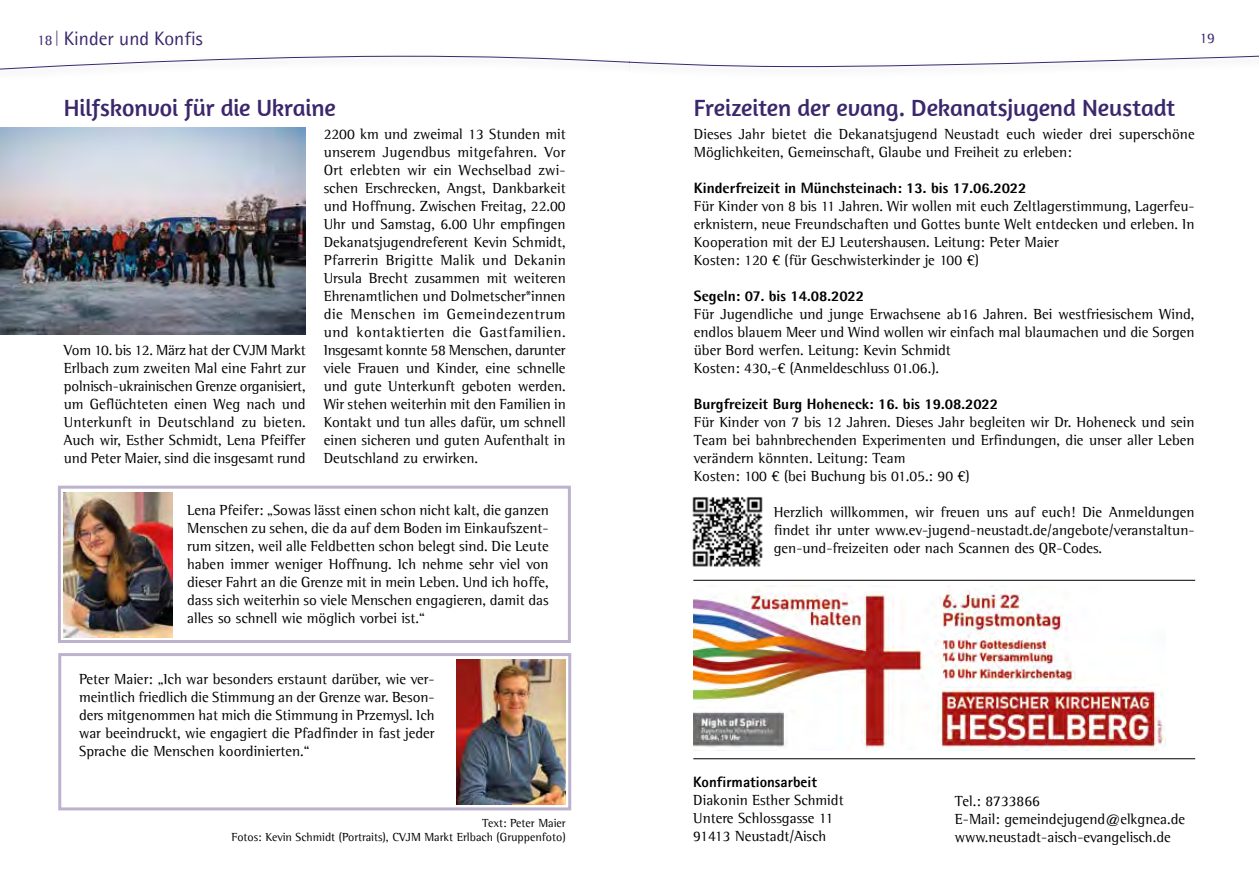
<style>
.page{position:relative;width:1259px;height:893px;background:#fff}
.page>*{position:absolute;margin:0;border:0;box-sizing:border-box;transform-origin:0 0}
.t1{font:24px "Amaranth";letter-spacing:-.005em;color:#3b276c}
.t2{font:19.5px "Agfa Rotis Semisans";color:#3b276c}
.t3{font:15px/18px "Agfa Rotis Semi Serif";color:#000}
.t4{font:800 15px "Agfa Rotis Semisans";color:#000}
.t5{font:800 15px "Agfa Rotis Sans Serif";color:#000}
.t6{font:15px "Agfa Rotis Semi Serif";color:#3b276c}
.t7{font:12px/14.4px "Agfa Rotis Semi Serif";color:#000;text-align:right}
.s1{font-family:"Agfa Rotis Semi Serif";font-size:15px}
</style>
<div class="page">
<svg style="left:0;top:55px;width:1259px;height:15px"></svg>
<img style="left:0;top:128px;width:306px;height:206px">
<div style="left:58px;top:653px;width:513px;height:157px;border:3px solid #bdb2ce"></div>
<div style="left:58px;top:486px;width:513px;height:157px;border:3px solid #bdb2ce"></div>
<img style="left:692px;top:497px;width:71px;height:70px">
<hr style="left:693px;top:758px;width:502px;height:1px;background:#000">
<hr style="left:693px;top:580px;width:502px;height:1px;background:#000">
<img style="left:693px;top:585px;width:472px;height:165px">
<img style="left:456px;top:659px;width:109px;height:145px">
<img style="left:64px;top:492px;width:109px;height:145px">
<h2 class="t2" style="left:37px;top:27px;width:167px"><span class="s1">18|</span> Kinder und Konfis</h2>
<p class="t6" style="left:1199px;top:29px;width:17px">19</p>
<h1 class="t1" style="left:64px;top:94px;width:274px">Hilfskonvoi für die Ukraine</h1>
<p class="t3" style="left:64px;top:341px;width:243px;text-align:justify">Vom 10. bis 12. März hat der CVJM Markt Erlbach zum zweiten Mal eine Fahrt zur polnisch-ukrainischen Grenze organisiert, um Geflüchteten einen Weg nach und Unterkunft in Deutschland zu bieten.<br>Auch wir, Esther Schmidt, Lena Pfeiffer und Peter Maier, sind die insgesamt rund</p>
<p class="t3" style="left:324px;top:125px;width:243px;text-align:justify">2200 km und zweimal 13 Stunden mit unserem Jugendbus mitgefahren. Vor Ort erlebten wir ein Wechselbad zwi&shy;schen Erschrecken, Angst, Dankbarkeit und Hoffnung. Zwischen Freitag, 22.00<br>Uhr und Samstag, 6.00 Uhr empfingen Dekanatsjugendreferent Kevin Schmidt, Pfarrerin Brigitte Malik und Dekanin Ursula Brecht zusammen mit weiteren Ehrenamtlichen und Dolmetscher*innen die Menschen im Gemeindezentrum und kontaktierten die Gastfamilien.<br>Insgesamt konnte 58 Menschen, darunter viele Frauen und Kinder, eine schnelle und gute Unterkunft geboten werden.<br>Wir stehen weiterhin mit den Familien in Kontakt und tun alles dafür, um schnell einen sicheren und guten Aufenthalt in Deutschland zu erwirken.</p>
<p class="t3" style="left:187px;top:501px;width:363px;text-align:justify">Lena Pfeifer: „Sowas lässt einen schon nicht kalt, die ganzen Menschen zu sehen, die da auf dem Boden im Einkaufszent&shy;rum sitzen, weil alle Feldbetten schon belegt sind. Die Leute haben immer weniger Hoffnung. Ich nehme sehr viel von dieser Fahrt an die Grenze mit in mein Leben. Und ich hoffe, dass sich weiterhin so viele Menschen engagieren, damit das alles so schnell wie möglich vorbei ist.“</p>
<p class="t3" style="left:79px;top:670px;width:357px;text-align:justify">Peter Maier: „Ich war besonders erstaunt darüber, wie ver&shy;meintlich friedlich die Stimmung an der Grenze war. Beson&shy;ders mitgenommen hat mich die Stimmung in Przemysl. Ich war beeindruckt, wie engagiert die Pfadfinder in fast jeder Sprache die Menschen koordinierten.“</p>
<p class="t7" style="left:232px;top:816px;width:336px">Text: Peter Maier<br>Fotos: Kevin Schmidt (Portraits), CVJM Markt Erlbach (Gruppenfoto)</p>
<h1 class="t1" style="left:694px;top:94px;width:483px">Freizeiten der evang. Dekanatsjugend Neustadt</h1>
<p class="t3" style="left:694px;top:125px;width:502px">Dieses Jahr bietet die Dekanatsjugend Neustadt euch wieder drei superschöne<br>Möglichkeiten, Gemeinschaft, Glaube und Freiheit zu erleben:</p>
<p class="t4" style="left:694px;top:178px;width:334px">Kinderfreizeit in Münchsteinach: 13. bis 17.06.2022</p>
<p class="t3" style="left:694px;top:197px;width:502px">Für Kinder von 8 bis 11 Jahren. Wir wollen mit euch Zeltlagerstimmung, Lagerfeu&shy;erknistern, neue Freundschaften und Gottes bunte Welt entdecken und erleben. In Kooperation mit der EJ Leutershausen. Leitung: Peter Maier<br>Kosten: 120 € (für Geschwisterkinder je 100 €)</p>
<p class="t4" style="left:694px;top:286px;width:172px">Segeln: 07. bis 14.08.2022</p>
<p class="t3" style="left:694px;top:305px;width:502px">Für Jugendliche und junge Erwachsene ab16 Jahren. Bei westfriesischem Wind, endlos blauem Meer und Wind wollen wir einfach mal blaumachen und die Sorgen über Bord werfen. Leitung: Kevin Schmidt<br>Kosten: 430,-€ (Anmeldeschluss 01.06.).</p>
<p class="t4" style="left:694px;top:394px;width:306px">Burgfreizeit Burg Hoheneck: 16. bis 19.08.2022</p>
<p class="t3" style="left:694px;top:413px;width:502px">Für Kinder von 7 bis 12 Jahren. Dieses Jahr begleiten wir Dr. Hoheneck und sein Team bei bahnbrechenden Experimenten und Erfindungen, die unser aller Leben verändern könnten. Leitung: Team<br>Kosten: 100 € (bei Buchung bis 01.05.: 90 €)</p>
<p class="t3" style="left:774px;top:503px;width:422px;text-align:justify">Herzlich willkommen, wir freuen uns auf euch! Die Anmeldungen findet ihr unter www.ev-jugend-neustadt.de/angebote/veranstaltun&shy;gen-und-freizeiten oder nach Scannen des QR-Codes.</p>
<p class="t5" style="left:693px;top:773px;width:125px">Konfirmationsarbeit</p>
<p class="t3" style="left:693px;top:791px;width:152px">Diakonin Esther Schmidt<br>Untere Schlossgasse 11<br>91413 Neustadt/Aisch</p>
<p class="t3" style="left:955px;top:791px;width:232px">Tel.: 8733866<br>E-Mail: gemeindejugend@elkgnea.de www.neustadt-aisch-evangelisch.de</p>
</div>
